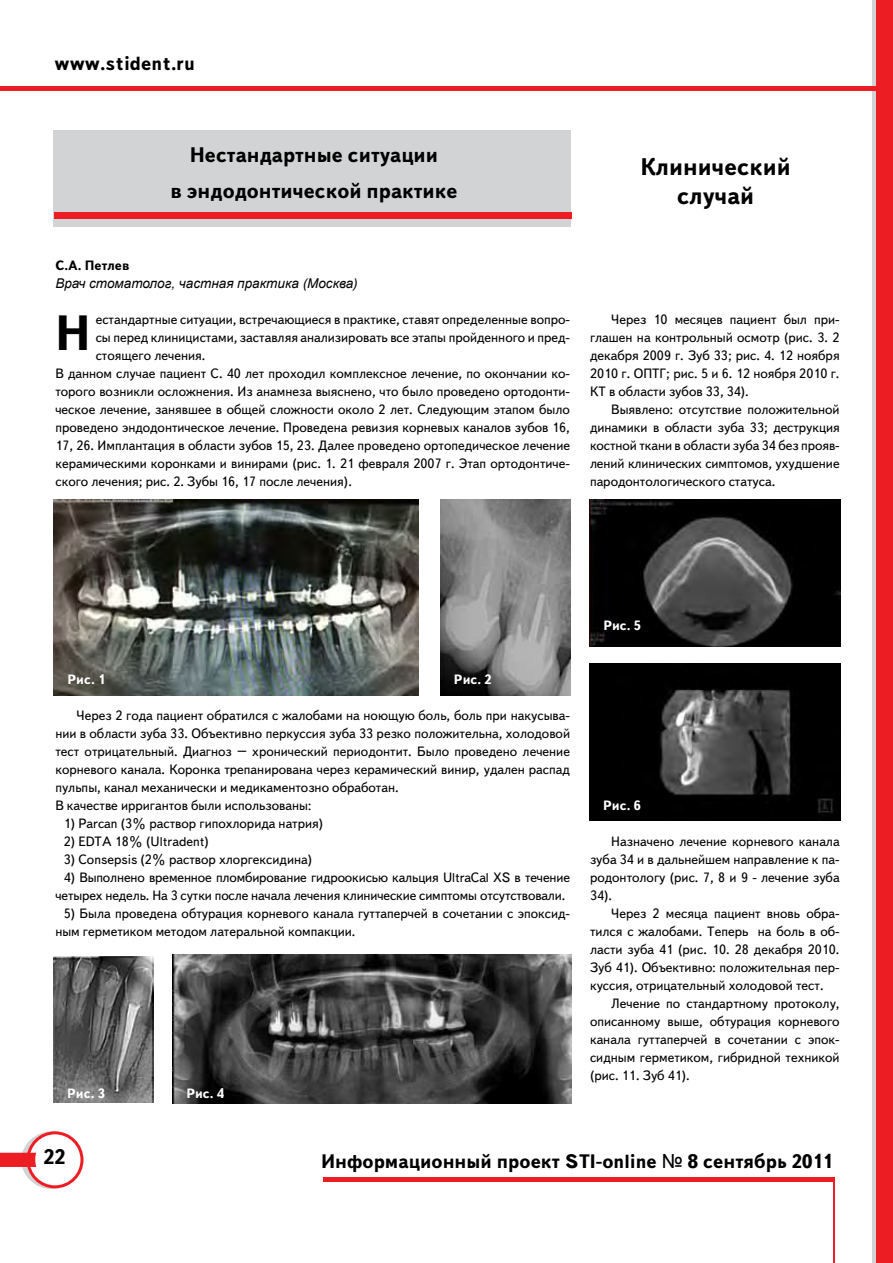
<style>
.page{position:relative;width:893px;height:1263px;background:#fff}
.page>*{position:absolute;margin:0;border:0;box-sizing:border-box;transform-origin:0 0}
.t1{font:700 49.35px "Text Book C";color:#000}
.t2{font:700 24px/28.8px "Text Book C";color:#000;text-align:center}
.t3{font:700 21px/36px "Text Book C";color:#000;text-align:center}
.t4{font:700 19.5px "Text Book C";color:#000}
.t5{font:13.5px/18px "Text Book C";color:#000;text-align:justify}
.t6{font:italic 13.5px "Arial";color:#000}
.t7{font:700 13.5px "Text Book C";color:#fff}
.t8{font:700 13.5px "Text Book C";color:#000}
.s1{font-family:"Arial";font-weight:400}
</style>
<div class="page">
<div style="left:26px;top:1131px;width:57px;height:57px;border:3px solid #ed1d24;border-radius:50%"></div>
<svg style="left:0;top:1131px;width:71px;height:58px"></svg>
<div style="left:873px;top:0;width:20px;height:1263px;background:linear-gradient(to bottom,#d1d2d3,#d1d3d4)"></div>
<div style="left:877px;top:0;width:16px;height:1263px;background:#ed1d24"></div>
<hr style="left:0;top:86px;width:893px;height:4px;background:#ed1d24">
<div style="left:323px;top:1177px;width:511px;height:5px;background:#ed1d24"></div>
<hr style="left:833px;top:1177px;width:1px;height:86px;background:#ed1d24">
<div style="left:54px;top:130px;width:517px;height:97px;background:#d1d3d4"></div>
<div style="left:54px;top:212px;width:517px;height:7px;background:#ed1d24"></div>
<img style="left:54px;top:500px;width:365px;height:195px">
<img style="left:440px;top:500px;width:131px;height:195px">
<img style="left:589px;top:663px;width:251px;height:157px">
<img style="left:590px;top:500px;width:250px;height:146px">
<img style="left:54px;top:956px;width:100px;height:147px">
<img style="left:173px;top:954px;width:399px;height:149px">
<h3 class="t4" style="left:55px;top:52px;width:142px">www.stident.ru</h3>
<h3 class="t3" style="left:170px;top:137px;width:289px">Нестандартные ситуации<br>в эндодонтической практике</h3>
<h2 class="t2" style="left:640px;top:153px;width:152px">Клинический случай</h2>
<p class="t8" style="left:55px;top:258px;width:75px">С.А. Петлев</p>
<p class="t6" style="left:55px;top:275px;width:304px">Врач стоматолог, частная практика (Москва)</p>
<p class="t5" style="left:96px;top:311px;width:476px">естандартные ситуации, встречающиеся в практике, ставят определенные вопро-</p>
<p class="t5" style="left:96px;top:329px;width:476px">сы перед клиницистами, заставляя анализировать все этапы пройденного и пред-</p>
<p class="t5" style="left:96px;top:347px;width:111px">стоящего лечения.</p>
<p class="t5" style="left:55px;top:365px;width:516px">В данном случае пациент С. 40 лет проходил комплексное лечение, по окончании ко-</p>
<p class="t5" style="left:55px;top:383px;width:516px">торого возникли осложнения. Из анамнеза выяснено, что было проведено ортодонти-</p>
<p class="t5" style="left:55px;top:401px;width:516px">ческое лечение, занявшее в общей сложности около 2 лет. Следующим этапом было</p>
<p class="t5" style="left:55px;top:419px;width:516px">проведено эндодонтическое лечение. Проведена ревизия корневых каналов зубов 16,</p>
<p class="t5" style="left:55px;top:437px;width:516px">17, 26. Имплантация в области зубов 15, 23. Далее проведено ортопедическое лечение</p>
<p class="t5" style="left:55px;top:455px;width:516px">керамическими коронками и винирами (рис. 1. 21 февраля 2007 г. Этап ортодонтиче-</p>
<p class="t5" style="left:55px;top:473px;width:298px">ского лечения; рис. 2. Зубы 16, 17 после лечения).</p>
<h1 class="t1" style="left:55px;top:305px;width:37px">Н</h1>
<p class="t5" style="left:590px;top:311px;width:251px;text-indent:21px">Через 10 месяцев пациент был при&shy;глашен на контрольный осмотр (рис. 3. 2 декабря 2009 г. Зуб 33; рис. 4. 12 ноября 2010 г. ОПТГ; рис. 5 и 6. 12 ноября 2010 г.<br>КТ в области зубов 33, 34).</p>
<p class="t5" style="left:590px;top:401px;width:251px;text-indent:21px">Выявлено: отсутствие положительной динамики в области зуба 33; деструкция костной ткани в области зуба 34 без прояв&shy;лений клинических симптомов, ухудшение пародонтологического статуса.</p>
<p class="t7" style="left:68px;top:672px;width:39px">Рис. 1</p>
<p class="t7" style="left:454px;top:672px;width:39px">Рис. 2</p>
<p class="t5" style="left:55px;top:707px;width:516px;text-align:left;text-indent:21px">Через 2 года пациент обратился с жалобами на ноющую боль, боль при накусыва&shy;нии в области зуба 33. Объективно перкуссия зуба 33 резко положительна, холодовой тест отрицательный. Диагноз – хронический периодонтит. Было проведено лечение корневого канала. Коронка трепанирована через керамический винир, удален распад пульпы, канал механически и медикаментозно обработан.<br>В качестве ирригантов были использованы:</p>
<p class="t5" style="left:64px;top:815px;width:261px">1) Parcan (3% раствор гипохлорида натрия)</p>
<p class="t5" style="left:64px;top:833px;width:147px">2) EDTA 18% (Ultradent)</p>
<p class="t5" style="left:64px;top:851px;width:250px">3) Consepsis (2% раствор хлоргексидина)</p>
<p class="t5" style="left:55px;top:869px;width:516px;text-indent:9px">4) Выполнено временное пломбирование гидроокисью кальция UltraCal XS в течение четырех недель. На 3 сутки после начала лечения клинические симптомы отсутствовали.</p>
<p class="t5" style="left:55px;top:905px;width:516px;text-indent:9px">5) Была проведена обтурация корневого канала гуттаперчей в сочетании с эпоксид&shy;ным герметиком методом латеральной компакции.</p>
<p class="t7" style="left:67px;top:1086px;width:39px">Рис. 3</p>
<p class="t7" style="left:186px;top:1086px;width:39px">Рис. 4</p>
<p class="t7" style="left:603px;top:618px;width:39px">Рис. 5</p>
<p class="t7" style="left:603px;top:798px;width:39px">Рис. 6</p>
<p class="t5" style="left:590px;top:833px;width:251px;text-indent:21px">Назначено лечение корневого канала зуба 34 и в дальнейшем направление к па&shy;родонтологу (рис. 7, 8 и 9 - лечение зуба 34).</p>
<p class="t5" style="left:590px;top:905px;width:251px;text-indent:21px">Через 2 месяца пациент вновь обра&shy;тился с жалобами. Теперь на боль в об&shy;ласти зуба 41 (рис. 10. 28 декабря 2010.<br>Зуб 41). Объективно: положительная пер&shy;куссия, отрицательный холодовой тест.</p>
<p class="t5" style="left:590px;top:995px;width:251px;text-indent:21px">Лечение по стандартному протоколу, описанному выше, обтурация корневого канала гуттаперчей в сочетании с эпок&shy;сидным герметиком, гибридной техникой (рис. 11. Зуб 41).</p>
<h3 class="t3" style="left:43px;top:1138px;width:24px">22</h3>
<h3 class="t4" style="left:321px;top:1150px;width:513px">Информационный проект STI-online <span class="s1">№</span> 8 сентябрь 2011</h3>
</div>
